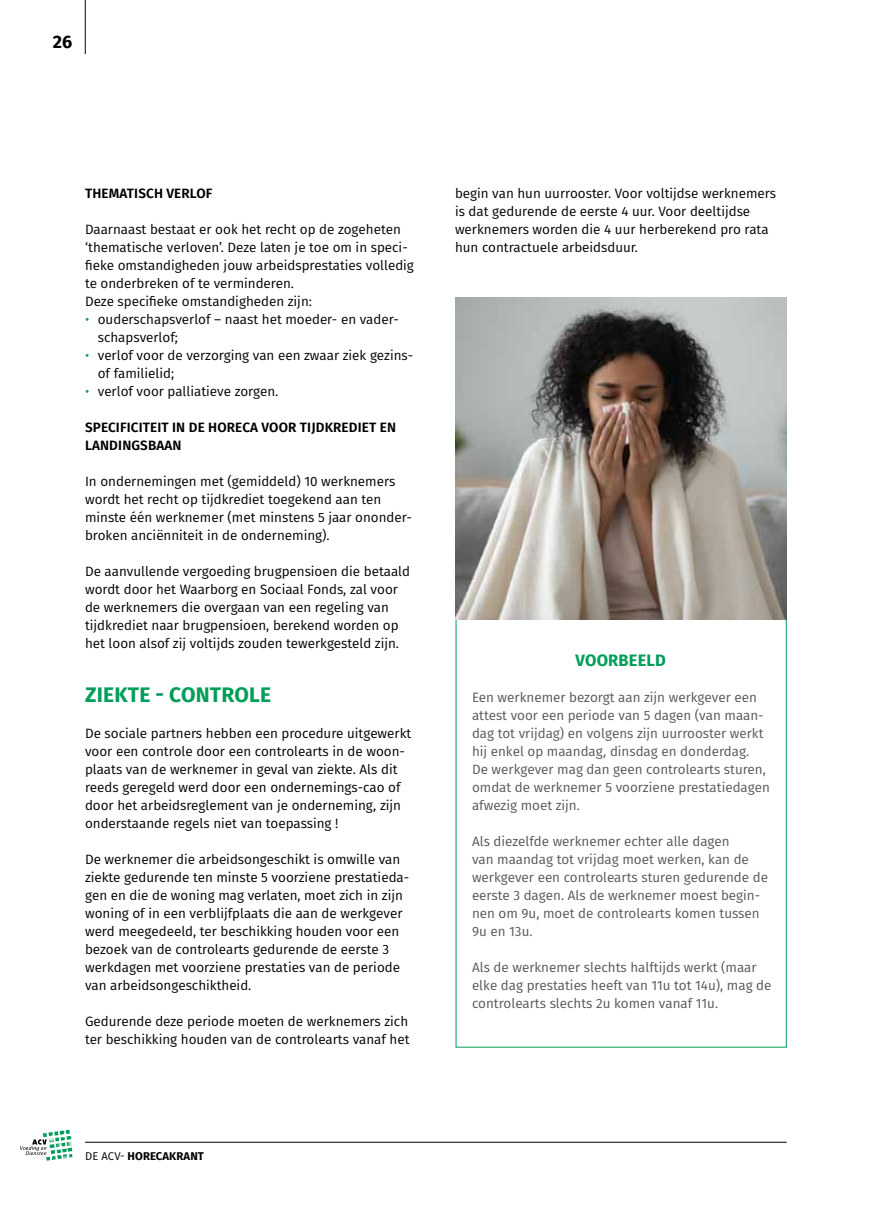
<style>
.page{position:relative;width:893px;height:1212px;background:#fff}
.page>*{position:absolute;margin:0;border:0;box-sizing:border-box;transform-origin:0 0}
.t1{font:700 21px "Fira Sans";letter-spacing:.01em;color:#009e59}
.t2{font:700 18px "Fira Sans";color:#000}
.t3{font:700 16.5px "Fira Sans";letter-spacing:.01em;color:#009e59}
.t4{font:13.5px/18px "Fira Sans";color:#000}
.t5{font:13.5px/18px "Fira Sans";color:#575756}
.t6{font:600 13.5px/18px "Fira Sans";letter-spacing:.01em;color:#000}
.t7{font:700 11.25px "Fira Sans";letter-spacing:.01em;color:#000}
.s1{color:#009e59}
.s2{font-weight:400}
</style>
<div class="page">
<hr style="left:85px;top:0;width:1px;height:54px;background:#000">
<svg style="left:20px;top:1130px;width:52px;height:31px"></svg>
<img style="left:456px;top:298px;width:331px;height:321px">
<hr style="left:85px;top:1142px;width:702px;height:1px;background:#000">
<h2 class="t2" style="left:53px;top:26px;width:21px">26</h2>
<p class="t6" style="left:85px;top:184px;width:129px">THEMATISCH VERLOF</p>
<p class="t4" style="left:85px;top:220px;width:330px">Daarnaast bestaat er ook het recht op de zogeheten ‘thematische verloven’. Deze laten je toe om in speci&shy;fieke omstandigheden jouw arbeidsprestaties volledig te onderbreken of te verminderen.<br>Deze specifieke omstandigheden zijn:</p>
<p class="t4" style="left:98px;top:310px;width:303px;text-indent:-13px"><span class="s1">•</span> ouderschapsverlof – naast het moeder- en vader&shy;schapsverlof;</p>
<p class="t4" style="left:98px;top:346px;width:317px;text-indent:-13px"><span class="s1">•</span> verlof voor de verzorging van een zwaar ziek gezins&shy;of familielid;</p>
<p class="t4" style="left:85px;top:382px;width:195px"><span class="s1">•</span> verlof voor palliatieve zorgen.</p>
<p class="t6" style="left:85px;top:417px;width:312px">SPECIFICITEIT IN DE HORECA VOOR TIJDKREDIET EN<br>LANDINGSBAAN</p>
<p class="t4" style="left:85px;top:472px;width:328px">In ondernemingen met (gemiddeld) 10 werknemers wordt het recht op tijdkrediet toegekend aan ten minste één werknemer (met minstens 5 jaar ononder&shy;broken anciënniteit in de onderneming).</p>
<p class="t4" style="left:85px;top:562px;width:326px">De aanvullende vergoeding brugpensioen die betaald wordt door het Waarborg en Sociaal Fonds, zal voor de werknemers die overgaan van een regeling van tijdkrediet naar brugpensioen, berekend worden op het loon alsof zij voltijds zouden tewerkgesteld zijn.</p>
<h1 class="t1" style="left:85px;top:677px;width:187px">ZIEKTE - CONTROLE</h1>
<p class="t4" style="left:85px;top:724px;width:328px">De sociale partners hebben een procedure uitgewerkt voor een controle door een controlearts in de woon&shy;plaats van de werknemer in geval van ziekte. Als dit reeds geregeld werd door een ondernemings-cao of door het arbeidsreglement van je onderneming, zijn onderstaande regels niet van toepassing !</p>
<p class="t4" style="left:85px;top:850px;width:326px">De werknemer die arbeidsongeschikt is omwille van ziekte gedurende ten minste 5 voorziene prestatieda&shy;gen en die de woning mag verlaten, moet zich in zijn woning of in een verblijfplaats die aan de werkgever werd meegedeeld, ter beschikking houden voor een bezoek van de controlearts gedurende de eerste 3 werkdagen met voorziene prestaties van de periode van arbeidsongeschiktheid.</p>
<p class="t4" style="left:85px;top:1012px;width:326px">Gedurende deze periode moeten de werknemers zich ter beschikking houden van de controlearts vanaf het</p>
<p class="t4" style="left:455px;top:184px;width:323px">begin van hun uurrooster. Voor voltijdse werknemers is dat gedurende de eerste 4 uur. Voor deeltijdse werknemers worden die 4 uur herberekend pro rata hun contractuele arbeidsduur.</p>
<p class="t3" style="left:576px;top:646px;width:92px">VOORBEELD</p>
<p class="t5" style="left:472px;top:688px;width:299px">Een werknemer bezorgt aan zijn werkgever een attest voor een periode van 5 dagen (van maan&shy;dag tot vrijdag) en volgens zijn uurrooster werkt hij enkel op maandag, dinsdag en donderdag.<br>De werkgever mag dan geen controlearts sturen, omdat de werknemer 5 voorziene prestatiedagen afwezig moet zijn.</p>
<p class="t5" style="left:472px;top:832px;width:297px">Als diezelfde werknemer echter alle dagen<br>van maandag tot vrijdag moet werken, kan de werkgever een controlearts sturen gedurende de eerste 3 dagen. Als de werknemer moest begin&shy;nen om 9u, moet de controlearts komen tussen 9u en 13u.</p>
<p class="t5" style="left:472px;top:958px;width:301px">Als de werknemer slechts halftijds werkt (maar elke dag prestaties heeft van 11u tot 14u), mag de controlearts slechts 2u komen vanaf 11u.</p>
<p class="t7" style="left:85px;top:1146px;width:120px"><span class="s2">DE ACV-</span> HORECAKRANT</p>
</div>
